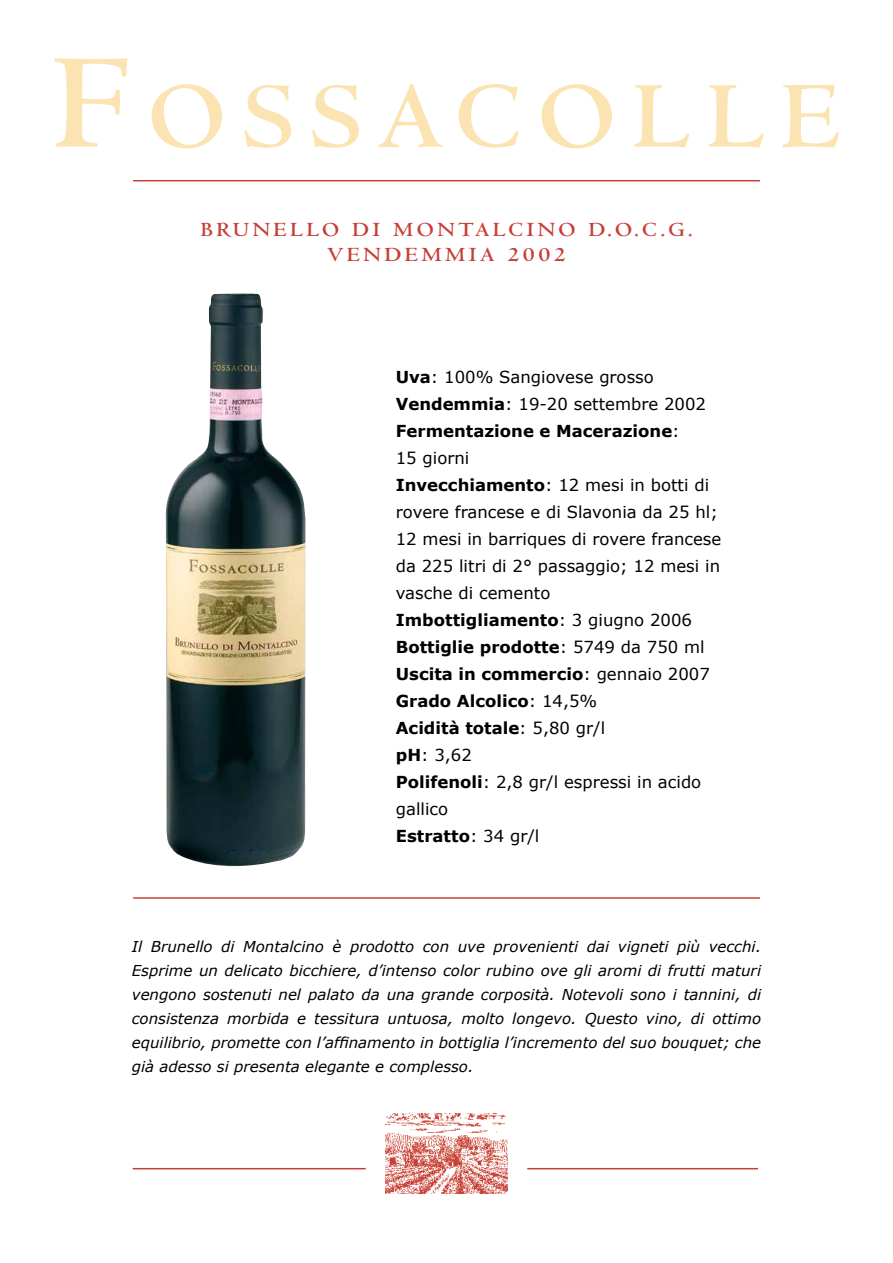
<style>
.page{position:relative;width:893px;height:1263px;background:#fff}
.page>*{position:absolute;margin:0;border:0;box-sizing:border-box;transform-origin:0 0}
.t1{font:700 98.7px "Centaur";letter-spacing:.155em;color:#fbe3b2;scale:1.06 1}
.t2{font:700 21px/25.2px "Centaur";letter-spacing:.15em;color:#c73e37;text-align:center;scale:1.1 1}
.t3{font:16.5px/27px "Verdana";color:#000}
.t4{font:italic 15px/24px "Verdana";color:#000;text-align:justify}
.s1{font-size:141.15px}
.s2{font-weight:700}
</style>
<div class="page">
<hr style="left:133px;top:180px;width:627px;height:1px;background:#c73e37">
<hr style="left:133px;top:897px;width:627px;height:2px;background:#c73e37">
<hr style="left:133px;top:1168px;width:233px;height:1px;background:#c73e37">
<hr style="left:527px;top:1168px;width:231px;height:1px;background:#c73e37">
<img style="left:386px;top:1113px;width:121px;height:80px">
<img style="left:165px;top:293px;width:141px;height:573px">
<h1 class="t1" style="left:52px;top:64px;width:745px"><span class="s1">F</span>OSSACOLLE</h1>
<p class="t2" style="left:200px;top:218px;width:449px">BRUNELLO DI MONTALCINO D.O.C.G.<br>VENDEMMIA 2002</p>
<p class="t3" style="left:396px;top:364px;width:327px"><span class="s2">Uva</span>: 100% Sangiovese grosso<br><span class="s2">Vendemmia</span>: 19-20 settembre 2002<br><span class="s2">Fermentazione e Macerazione</span>:<br>15 giorni<br><span class="s2">Invecchiamento</span>: 12 mesi in botti di rovere francese e di Slavonia da 25 hl;<br>12 mesi in barriques di rovere francese da 225 litri di 2° passaggio; 12 mesi in vasche di cemento<br><span class="s2">Imbottigliamento</span>: 3 giugno 2006<br><span class="s2">Bottiglie prodotte</span>: 5749 da 750 ml<br><span class="s2">Uscita in commercio</span>: gennaio 2007<br><span class="s2">Grado Alcolico</span>: 14,5%<br><span class="s2">Acidità totale</span>: 5,80 gr/l<br><span class="s2">pH</span>: 3,62<br><span class="s2">Polifenoli</span>: 2,8 gr/l espressi in acido gallico<br><span class="s2">Estratto</span>: 34 gr/l</p>
<p class="t4" style="left:132px;top:935px;width:631px">Il Brunello di Montalcino è prodotto con uve provenienti dai vigneti più vecchi.<br>Esprime un delicato bicchiere, d’intenso color rubino ove gli aromi di frutti maturi vengono sostenuti nel palato da una grande corposità. Notevoli sono i tannini, di consistenza morbida e tessitura untuosa, molto longevo. Questo vino, di ottimo equilibrio, promette con l’affinamento in bottiglia l’incremento del suo bouquet; che già adesso si presenta elegante e complesso.</p>
</div>
